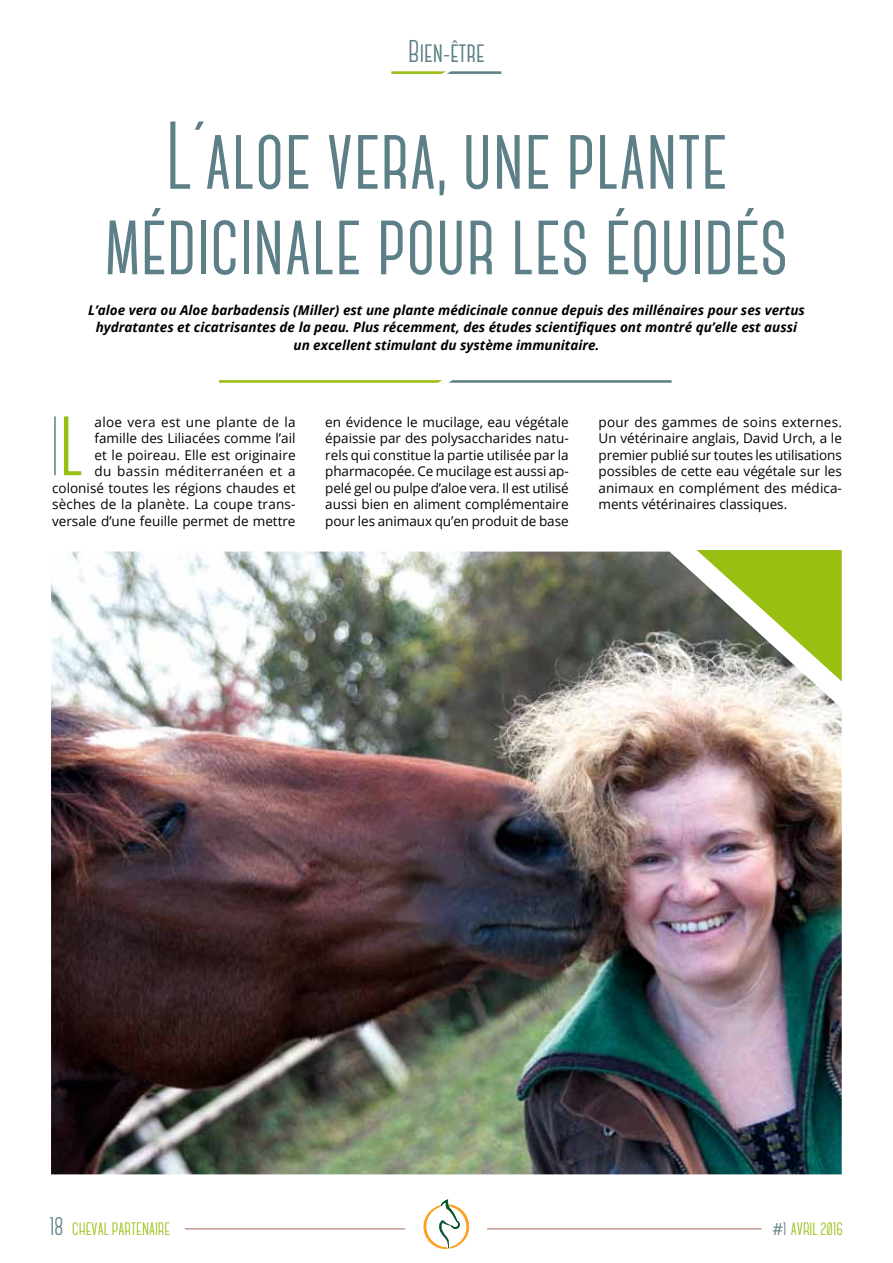
<style>
.page{position:relative;width:893px;height:1263px;background:#fff}
.page>*{position:absolute;margin:0;border:0;box-sizing:border-box;transform-origin:0 0}
.t1{font:700 96px/85.5px "Canter";color:#5d8088;text-align:center}
.t2{font:700 31.5px "Canter";color:#5d8088}
.t3{font:700 18px "Canter";color:#99bf12}
.t4{font:13.5px/16.5px "Open Sans";color:#000;text-align:justify}
.t5{font:italic 700 13.5px/17.2px "Open Sans";color:#000;text-align:center}
.s1{font-size:25.5px;color:#5d8088}
.s2{font-family:"Open Sans";font-weight:400;font-size:16.5px;color:#5d8088}
.s3{color:#5d8088}
</style>
<div class="page">
<hr style="left:487px;top:1228px;width:275px;height:1px;background:#a46c58">
<hr style="left:185px;top:1228px;width:220px;height:1px;background:#a46c58">
<svg style="left:423px;top:1199px;width:47px;height:50px"></svg>
<svg style="left:391px;top:71px;width:110px;height:3px"></svg>
<img style="left:51px;top:552px;width:791px;height:622px">
<hr style="left:54px;top:416px;width:2px;height:59px;background:#5d8088">
<svg style="left:64px;top:416px;width:17px;height:59px"></svg>
<svg style="left:219px;top:380px;width:223px;height:3px"></svg>
<svg style="left:448px;top:380px;width:224px;height:3px"></svg>
<svg style="left:697px;top:550px;width:145px;height:131px"></svg>
<h2 class="t2" style="left:408px;top:40px;width:78px">Bien-être</h2>
<h1 class="t1" style="left:104px;top:116px;width:686px">L´aloe vera, une plante médicinale pour les équidés</h1>
<p class="t5" style="left:88px;top:301px;width:718px">L’aloe vera ou Aloe barbadensis (Miller) est une plante médicinale connue depuis des millénaires pour ses vertus hydratantes et cicatrisantes de la peau. Plus récemment, des études scientifiques ont montré qu’elle est aussi un excellent stimulant du système immunitaire.</p>
<p class="t4" style="left:52px;top:413px;width:245px;text-align:right">aloe vera est une plante de la famille des Liliacées comme l’ail<br>et le poireau. Elle est originaire<br>du bassin méditerranéen et a colonisé toutes les régions chaudes et sèches de la planète. La coupe trans&shy;versale d’une feuille permet de mettre</p>
<p class="t4" style="left:325px;top:413px;width:245px">en évidence le mucilage, eau végétale épaissie par des polysaccharides natu&shy;rels qui constitue la partie utilisée par la pharmacopée. Ce mucilage est aussi ap&shy;pelé gel ou pulpe d’aloe vera. Il est utilisé aussi bien en aliment complémentaire pour les animaux qu’en produit de base</p>
<p class="t4" style="left:598px;top:413px;width:245px">pour des gammes de soins externes.<br>Un vétérinaire anglais, David Urch, a le premier publié sur toutes les utilisations possibles de cette eau végétale sur les animaux en complément des médica&shy;ments vétérinaires classiques.</p>
<h3 class="t3" style="left:50px;top:1222px;width:122px"><span class="s1">18</span> CHEVAL PARTENAIRE</h3>
<h3 class="t3" style="left:773px;top:1222px;width:72px"><span class="s2">#</span><span class="s3">1</span> AVRIL 2016</h3>
</div>
